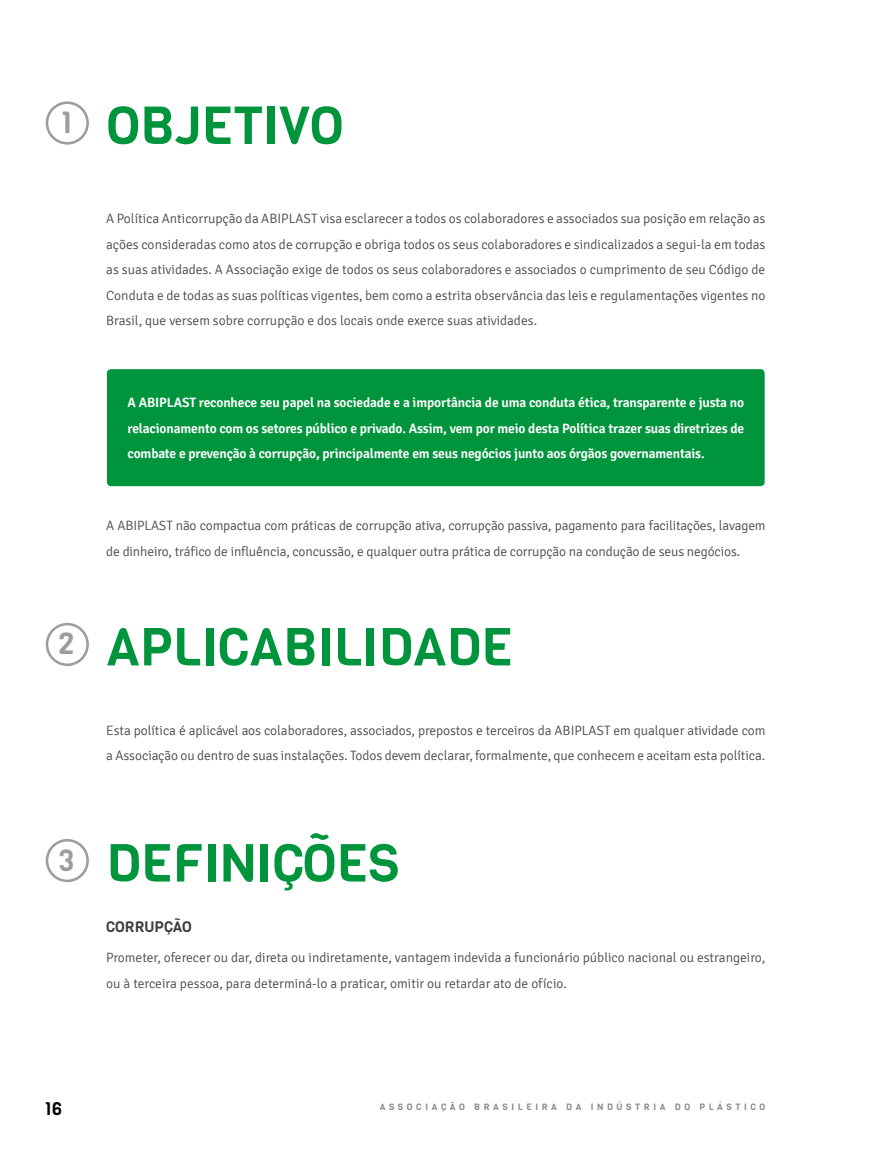
<style>
.page{position:relative;width:893px;height:1149px;background:#fff}
.page>*{position:absolute;margin:0;border:0;box-sizing:border-box;transform-origin:0 0}
.t1{font:52.5px "Viga";color:#00943c}
.t2{font:30px "Viga";color:#9d9d9c}
.t3{font:18px "Viga";color:#000}
.t4{font:15px "Viga";color:#3c3c3b}
.t5{font:300 13.5px/25.5px "Signika";letter-spacing:-.005em;color:#4a4a49}
.t6{font:600 13.5px/25.5px "Signika";letter-spacing:-.01em;color:#fff;text-align:justify}
.t7{font:9px "Viga";letter-spacing:.4em;color:#878787}
</style>
<div class="page">
<div style="left:107px;top:369px;width:658px;height:117px;background:#00943c;border-radius:4px"></div>
<div style="left:46px;top:101px;width:43px;height:43px;border:3px solid #9d9d9c;border-radius:50%"></div>
<div style="left:46px;top:622px;width:43px;height:44px;border:3px solid #9d9d9c;border-radius:50%"></div>
<div style="left:46px;top:838px;width:43px;height:43px;border:3px solid #9d9d9c;border-radius:50%"></div>
<h2 class="t2" style="left:60px;top:102px;width:15px">1</h2>
<h2 class="t2" style="left:58px;top:623px;width:18px">2</h2>
<h2 class="t2" style="left:58px;top:839px;width:18px">3</h2>
<h1 class="t1" style="left:106px;top:91px;width:98px">OBJETIVO</h1>
<p class="t5" style="left:106px;top:206px;width:661px;text-align:justify">A Política Anticorrupção da ABIPLAST visa esclarecer a todos os colaboradores e associados sua posição em relação as ações consideradas como atos de corrupção e obriga todos os seus colaboradores e sindicalizados a segui-la em todas as suas atividades. A Associação exige de todos os seus colaboradores e associados o cumprimento de seu Código de Conduta e de todas as suas políticas vigentes, bem como a estrita observância das leis e regulamentações vigentes no Brasil, que versem sobre corrupção e dos locais onde exerce suas atividades.</p>
<p class="t6" style="left:128px;top:390px;width:618px">A ABIPLAST reconhece seu papel na sociedade e a importância de uma conduta ética, transparente e justa no relacionamento com os setores público e privado. Assim, vem por meio desta Política trazer suas diretrizes de combate e prevenção à corrupção, principalmente em seus negócios junto aos órgãos governamentais.</p>
<p class="t5" style="left:106px;top:513px;width:661px">A ABIPLAST não compactua com práticas de corrupção ativa, corrupção passiva, pagamento para facilitações, lavagem de dinheiro, tráfico de influência, concussão, e qualquer outra prática de corrupção na condução de seus negócios.</p>
<h1 class="t1" style="left:106px;top:612px;width:28px">APLI</h1>
<h1 class="t1" style="left:218px;top:612px;width:128px">CABILIDADE</h1>
<p class="t5" style="left:106px;top:717px;width:661px">Esta política é aplicável aos colaboradores, associados, prepostos e terceiros da ABIPLAST em qualquer atividade com a Associação ou dentro de suas instalações. Todos devem declarar, formalmente, que conhecem e aceitam esta política.</p>
<h1 class="t1" style="left:106px;top:828px;width:30px">DEFINIÇÕE</h1>
<h1 class="t1" style="left:368px;top:828px;width:33px">S</h1>
<p class="t4" style="left:106px;top:916px;width:87px">CORRUPÇÃO</p>
<p class="t5" style="left:106px;top:945px;width:661px">Prometer, oferecer ou dar, direta ou indiretamente, vantagem indevida a funcionário público nacional ou estrangeiro, ou à terceira pessoa, para determiná-lo a praticar, omitir ou retardar ato de ofício.</p>
<h3 class="t3" style="left:44px;top:1096px;width:19px">16</h3>
<p class="t7" style="left:380px;top:1100px;width:387px">ASSOCIAÇÃO BRASILEIRA DA INDÚSTRIA DO PLÁSTICO</p>
</div>
